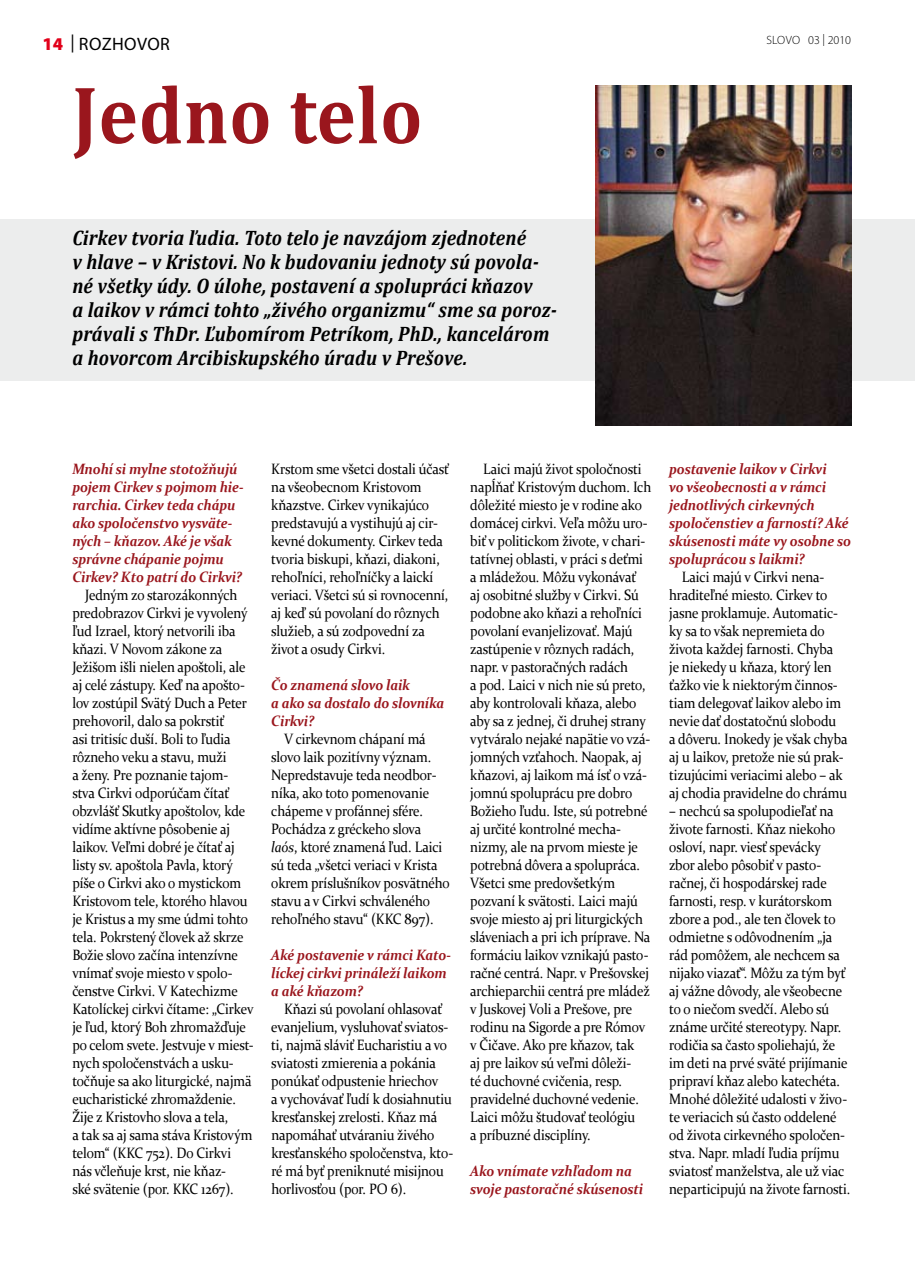
<style>
.page{position:relative;width:915px;height:1263px;background:#fff}
.page>*{position:absolute;margin:0;border:0;box-sizing:border-box;transform-origin:0 0}
.t1{font:700 82.5px "Cambria";letter-spacing:.01em;color:#9a161d;scale:.9 1}
.t2{font:italic 700 21px/24px "Cambria";letter-spacing:.01em;color:#000;scale:.9 1}
.t3{font:18px "Myriad Pro";letter-spacing:.02em;color:#000}
.t4{font:15px/18px "Constantia";letter-spacing:-.01em;color:#000;scale:.9 1}
.t5{font:italic 700 15px/18px "Constantia";letter-spacing:-.01em;color:#9a161d;scale:.9 1}
.t6{font:300 12px "Myriad Pro";color:#000}
.s1{font-weight:900;color:#e2001a}
.s2{font-style:italic}
</style>
<div class="page">
<div style="left:0;top:219px;width:914px;height:162px;background:#eceded"></div>
<img style="left:595px;top:85px;width:255px;height:340px">
<p class="t3" style="left:43px;top:33px;width:129px"><span class="s1">14</span> | ROZHOVOR</p>
<p class="t6" style="left:766px;top:33px;width:86px">SLOVO 03 | 2010</p>
<h1 class="t1" style="left:72px;top:65px;width:390px">Jedno telo</h1>
<p class="t2" style="left:72px;top:225px;width:540px">Cirkev tvoria ľudia. Toto telo je navzájom zjednotené<br>v hlave – v Kristovi. No k budovaniu jednoty sú povola&shy;né všetky údy. O úlohe, postavení a spolupráci kňazov<br>a laikov v rámci tohto „živého organizmu“ sme sa poroz&shy;právali s ThDr. Ľubomírom Petríkom, PhD., kancelárom a hovorcom Arcibiskupského úradu v Prešove.</p>
<p class="t5" style="left:72px;top:459px;width:192px">Mnohí si mylne stotožňujú pojem Cirkev s pojmom hie&shy;rarchia. Cirkev teda chápu ako spoločenstvo vysväte&shy;ných – kňazov. Aké je však správne chápanie pojmu<br>Cirkev? Kto patrí do Cirkvi?</p>
<p class="t4" style="left:72px;top:585px;width:203px;text-indent:13px">Jedným zo starozákonných predobrazov Cirkvi je vyvolený ľud Izrael, ktorý netvorili iba kňazi. V Novom zákone za<br>Ježišom išli nielen apoštoli, ale aj celé zástupy. Keď na apošto&shy;lov zostúpil Svätý Duch a Peter prehovoril, dalo sa pokrstiť<br>asi tritisíc duší. Boli to ľudia rôzneho veku a stavu, muži<br>a ženy. Pre poznanie tajom&shy;stva Cirkvi odporúčam čítať obzvlášť Skutky apoštolov, kde vidíme aktívne pôsobenie aj laikov. Veľmi dobré je čítať aj listy sv. apoštola Pavla, ktorý píše o Cirkvi ako o mystickom<br>Kristovom tele, ktorého hlavou je Kristus a my sme údmi tohto tela. Pokrstený človek až skrze<br>Božie slovo začína intenzívne vnímať svoje miesto v spolo&shy;čenstve Cirkvi. V Katechizme<br>Katolíckej cirkvi čítame: „Cirkev je ľud, ktorý Boh zhromažďuje po celom svete. Jestvuje v miest&shy;nych spoločenstvách a usku&shy;točňuje sa ako liturgické, najmä eucharistické zhromaždenie.<br>Žije z Kristovho slova a tela,<br>a tak sa aj sama stáva Kristovým telom“ (KKC 752). Do Cirkvi nás včleňuje krst, nie kňaz-<br>ské svätenie (por. KKC 1267).</p>
<p class="t4" style="left:271px;top:459px;width:199px">Krstom sme všetci dostali účasť na všeobecnom Kristovom kňazstve. Cirkev vynikajúco predstavujú a vystihujú aj cir&shy;kevné dokumenty. Cirkev teda tvoria biskupi, kňazi, diakoni, rehoľníci, rehoľníčky a laickí veriaci. Všetci sú si rovnocenní, aj keď sú povolaní do rôznych služieb, a sú zodpovední za život a osudy Cirkvi.</p>
<p class="t5" style="left:271px;top:675px;width:194px">Čo znamená slovo laik<br>a ako sa dostalo do slovníka<br>Cirkvi?</p>
<p class="t4" style="left:271px;top:729px;width:200px;text-indent:13px">V cirkevnom chápaní má slovo laik pozitívny význam.<br>Nepredstavuje teda neodbor&shy;níka, ako toto pomenovanie chápeme v profánnej sfére.<br>Pochádza z gréckeho slova <span class="s2">laós</span>, ktoré znamená ľud. Laici sú teda „všetci veriaci v Krista okrem príslušníkov posvätného stavu a v Cirkvi schváleného rehoľného stavu“ (KKC 897).</p>
<p class="t5" style="left:271px;top:945px;width:201px">Aké postavenie v rámci Kato&shy;líckej cirkvi prináleží laikom a aké kňazom?</p>
<p class="t4" style="left:271px;top:999px;width:203px;text-indent:13px">Kňazi sú povolaní ohlasovať evanjelium, vysluhovať sviatos&shy;ti, najmä sláviť Eucharistiu a vo sviatosti zmierenia a pokánia ponúkať odpustenie hriechov<br>a vychovávať ľudí k dosiahnutiu kresťanskej zrelosti. Kňaz má napomáhať utváraniu živého kresťanského spoločenstva, kto&shy;ré má byť preniknuté misijnou horlivosťou (por. PO 6).</p>
<p class="t4" style="left:470px;top:459px;width:202px;text-indent:13px">Laici majú život spoločnosti napĺňať Kristovým duchom. Ich dôležité miesto je v rodine ako domácej cirkvi. Veľa môžu uro&shy;biť v politickom živote, v chari&shy;tatívnej oblasti, v práci s deťmi a mládežou. Môžu vykonávať<br>aj osobitné služby v Cirkvi. Sú podobne ako kňazi a rehoľníci povolaní evanjelizovať. Majú zastúpenie v rôznych radách, napr. v pastoračných radách<br>a pod. Laici v nich nie sú preto, aby kontrolovali kňaza, alebo aby sa z jednej, či druhej strany vytváralo nejaké napätie vo vzá&shy;jomných vzťahoch. Naopak, aj kňazovi, aj laikom má ísť o vzá&shy;jomnú spoluprácu pre dobro<br>Božieho ľudu. Iste, sú potrebné aj určité kontrolné mecha&shy;nizmy, ale na prvom mieste je potrebná dôvera a spolupráca.<br>Všetci sme predovšetkým pozvaní k svätosti. Laici majú svoje miesto aj pri liturgických sláveniach a pri ich príprave. Na formáciu laikov vznikajú pasto&shy;račné centrá. Napr. v Prešovskej archieparchii centrá pre mládež v Juskovej Voli a Prešove, pre rodinu na Sigorde a pre Rómov v Čičave. Ako pre kňazov, tak<br>aj pre laikov sú veľmi dôleži-<br>té duchovné cvičenia, resp. pravidelné duchovné vedenie.<br>Laici môžu študovať teológiu<br>a príbuzné disciplíny.</p>
<p class="t5" style="left:470px;top:1161px;width:194px">Ako vnímate vzhľadom na svoje pastoračné skúsenosti</p>
<p class="t5" style="left:669px;top:459px;width:203px">postavenie laikov v Cirkvi<br>vo všeobecnosti a v rámci jednotlivých cirkevných spoločenstiev a farností? Aké skúsenosti máte vy osobne so spoluprácou s laikmi?</p>
<p class="t4" style="left:669px;top:567px;width:199px;text-indent:13px">Laici majú v Cirkvi nena&shy;hraditeľné miesto. Cirkev to jasne proklamuje. Automatic&shy;ky sa to však nepremieta do života každej farnosti. Chyba<br>je niekedy u kňaza, ktorý len ťažko vie k niektorým činnos&shy;tiam delegovať laikov alebo im nevie dať dostatočnú slobodu<br>a dôveru. Inokedy je však chyba aj u laikov, pretože nie sú prak&shy;tizujúcimi veriacimi alebo – ak aj chodia pravidelne do chrámu</p>
<p class="t4" style="left:669px;top:801px;width:203px">– nechcú sa spolupodieľať na živote farnosti. Kňaz niekoho osloví, napr. viesť spevácky zbor alebo pôsobiť v pasto&shy;račnej, či hospodárskej rade farnosti, resp. v kurátorskom zbore a pod., ale ten človek to odmietne s odôvodnením „ja rád pomôžem, ale nechcem sa nijako viazať“. Môžu za tým byť aj vážne dôvody, ale všeobecne to o niečom svedčí. Alebo sú známe určité stereotypy. Napr. rodičia sa často spoliehajú, že im deti na prvé sväté prijímanie pripraví kňaz alebo katechéta.<br>Mnohé dôležité udalosti v živo&shy;te veriacich sú často oddelené od života cirkevného spoločen&shy;stva. Napr. mladí ľudia príjmu sviatosť manželstva, ale už viac neparticipujú na živote farnosti.</p>
</div>
